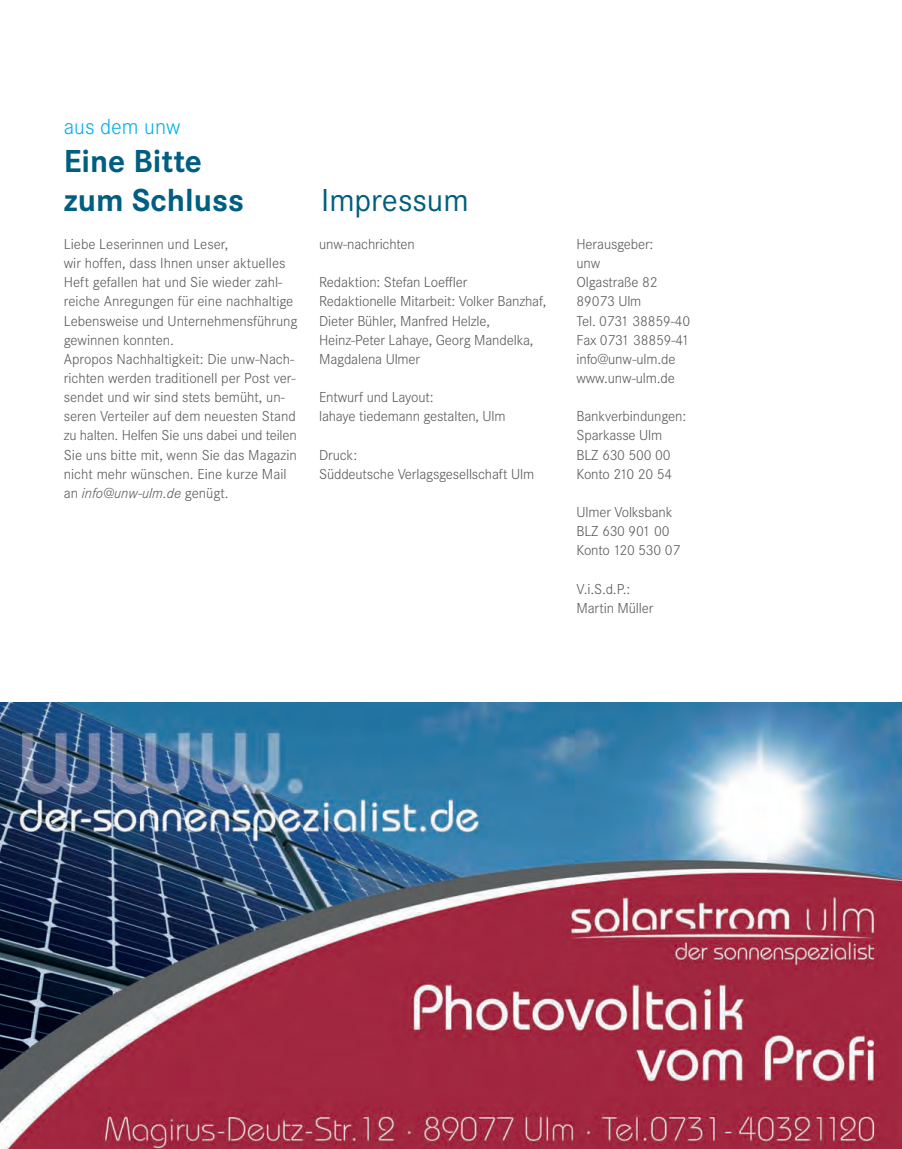
<style>
.page{position:relative;width:902px;height:1149px;background:#fff}
.page>*{position:absolute;margin:0;border:0;box-sizing:border-box;transform-origin:0 0}
.ü1{font:700 33px/38.2px "Corporate S";color:#005e80}
.ü1-2{font:33px "Corporate S";color:#005e80}
.Rubrik_blau{font:300 22.5px "Corporate S";color:#00aeef}
.brot_text{font:300 15px/19.2px "Corporate S";letter-spacing:-.01em;color:#57585a}
.s1{font-style:italic}
</style>
<div class="page">
<img style="left:0;top:702px;width:901px;height:446px">
<p class="Rubrik_blau" style="left:64px;top:114px;width:118px">aus dem unw</p>
<p class="ü1" style="left:64px;top:143px;width:182px">Eine Bitte zum Schluss</p>
<p class="brot_text" style="left:64px;top:234px;width:235px">Liebe Leserinnen und Leser,<br>wir hoffen, dass Ihnen unser aktuelles Heft gefallen hat und Sie wieder zahl&shy;reiche Anregungen für eine nachhaltige Lebensweise und Unternehmensführung gewinnen konnten.<br>Apropos Nachhaltigkeit: Die unw-Nach&shy;richten werden traditionell per Post ver&shy;sendet und wir sind stets bemüht, un&shy;seren Verteiler auf dem neuesten Stand zu halten. Helfen Sie uns dabei und teilen Sie uns bitte mit, wenn Sie das Magazin nicht mehr wünschen. Eine kurze Mail an <span class="s1">info@unw-ulm.de</span> genügt.</p>
<p class="ü1-2" style="left:321px;top:181px;width:149px">Impressum</p>
<p class="brot_text" style="left:319px;top:234px;width:97px">unw-nachrichten</p>
<p class="brot_text" style="left:319px;top:273px;width:150px">Redaktion: Stefan Loeffler</p>
<p class="brot_text" style="left:319px;top:292px;width:229px">Redaktionelle Mitarbeit: Volker Banzhaf,<br>Dieter Bühler, Manfred Helzle,<br>Heinz-Peter Lahaye, Georg Mandelka,<br>Magdalena Ulmer</p>
<p class="brot_text" style="left:319px;top:387px;width:116px">Entwurf und Layout:</p>
<p class="brot_text" style="left:319px;top:407px;width:188px">lahaye tiedemann gestalten, Ulm</p>
<p class="brot_text" style="left:319px;top:445px;width:40px">Druck:</p>
<p class="brot_text" style="left:319px;top:464px;width:216px">Süddeutsche Verlagsgesellschaft Ulm</p>
<p class="brot_text" style="left:576px;top:234px;width:78px">Herausgeber:</p>
<p class="brot_text" style="left:576px;top:253px;width:25px">unw</p>
<p class="brot_text" style="left:576px;top:273px;width:83px">Olgastraße 82</p>
<p class="brot_text" style="left:576px;top:292px;width:66px">89073 Ulm</p>
<p class="brot_text" style="left:576px;top:311px;width:115px">Tel. 0731 38859-40</p>
<p class="brot_text" style="left:576px;top:330px;width:114px">Fax 0731 38859-41</p>
<p class="brot_text" style="left:576px;top:349px;width:100px">info@unw-ulm.de</p>
<p class="brot_text" style="left:576px;top:368px;width:100px">www.unw-ulm.de</p>
<p class="brot_text" style="left:576px;top:407px;width:111px">Bankverbindungen:</p>
<p class="brot_text" style="left:576px;top:426px;width:87px">Sparkasse Ulm</p>
<p class="brot_text" style="left:576px;top:445px;width:96px">BLZ 630 500 00</p>
<p class="brot_text" style="left:576px;top:464px;width:97px">Konto 210 20 54</p>
<p class="brot_text" style="left:576px;top:502px;width:98px">Ulmer Volksbank</p>
<p class="brot_text" style="left:576px;top:521px;width:95px">BLZ 630 901 00</p>
<p class="brot_text" style="left:576px;top:541px;width:105px">Konto 120 530 07</p>
<p class="brot_text" style="left:576px;top:579px;width:55px">V.i.S.d.P.:</p>
<p class="brot_text" style="left:576px;top:598px;width:78px">Martin Müller</p>
</div>
